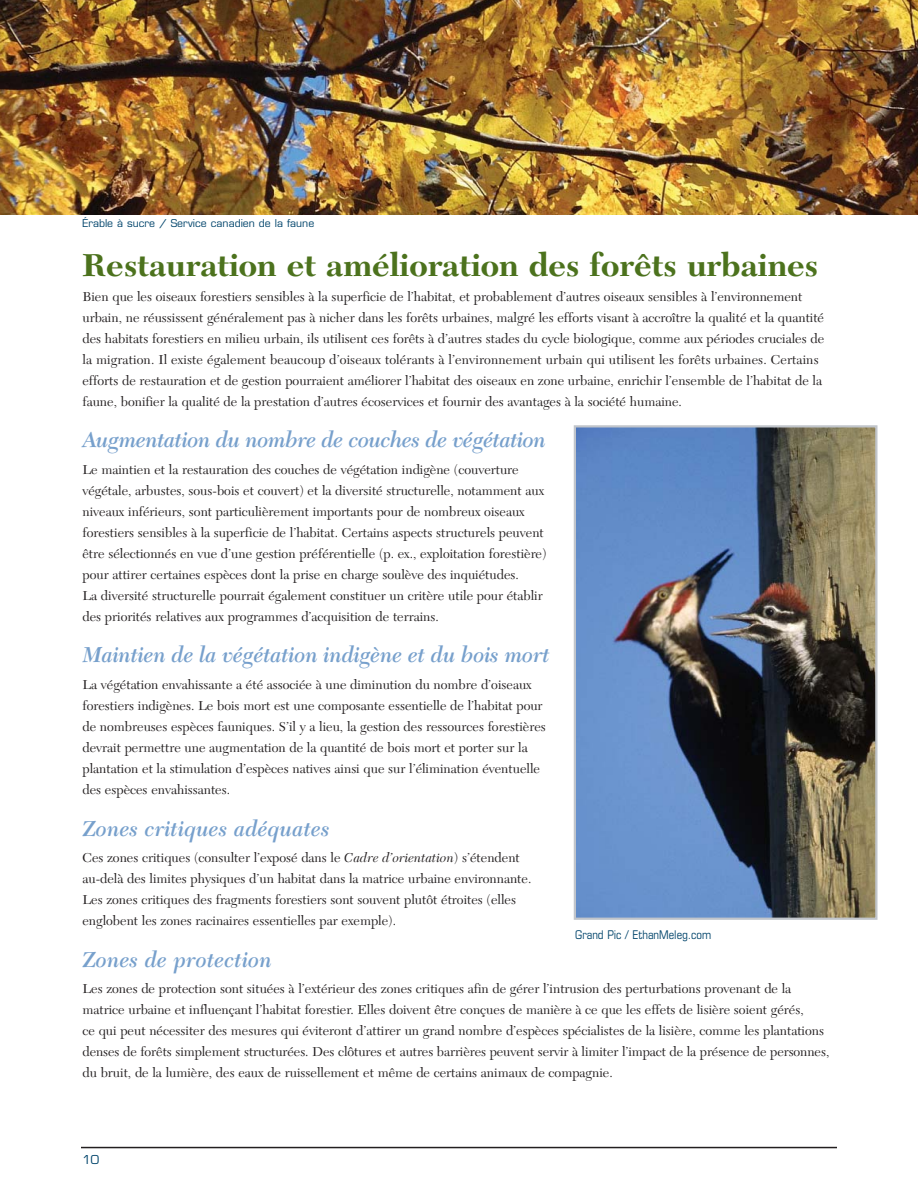
<style>
.page{position:relative;width:918px;height:1188px;background:#fff}
.page>*{position:absolute;margin:0;border:0;box-sizing:border-box;transform-origin:0 0}
.t1{font:700 33px "New Caledonia";color:#4c721d}
.t2{font:italic 600 22.5px "New Caledonia";letter-spacing:-.015em;color:#77a0cc}
.t3{font:13.5px/21px "New Caledonia";color:#231f20}
.t4{font:condensed 12px "Eurostile";color:#00446b}
.t5{font:12px "Eurostile";color:#00446b}
.t6{font:10.5px "Eurostile";color:#00446b}
.s1{font-style:italic}
</style>
<div class="page">
<hr style="left:81px;top:1147px;width:756px;height:1px;background:#231f20">
<img style="left:577px;top:428px;width:298px;height:489px">
<div style="left:574px;top:425px;width:304px;height:495px;border:2px solid #c1c5cb"></div>
<img style="left:0;top:0;width:918px;height:214px">
<p class="t6" style="left:82px;top:219px;width:233px">Érable à sucre / Service canadien de la faune</p>
<h1 class="t1" style="left:82px;top:252px;width:737px">Restauration et amélioration des forêts urbaines</h1>
<p class="t3" style="left:82px;top:287px;width:743px">Bien que les oiseaux forestiers sensibles à la superficie de l’habitat, et probablement d’autres oiseaux sensibles à l’environnement urbain, ne réussissent généralement pas à nicher dans les forêts urbaines, malgré les efforts visant à accroître la qualité et la quantité des habitats forestiers en milieu urbain, ils utilisent ces forêts à d’autres stades du cycle biologique, comme aux périodes cruciales de la migration. Il existe également beaucoup d’oiseaux tolérants à l’environnement urbain qui utilisent les forêts urbaines. Certains efforts de restauration et de gestion pourraient améliorer l’habitat des oiseaux en zone urbaine, enrichir l’ensemble de l’habitat de la faune, bonifier la qualité de la prestation d’autres écoservices et fournir des avantages à la société humaine.</p>
<h2 class="t2" style="left:82px;top:431px;width:465px">Augmentation du nombre de couches de végétation</h2>
<p class="t3" style="left:82px;top:460px;width:466px">Le maintien et la restauration des couches de végétation indigène (couverture végétale, arbustes, sous-bois et couvert) et la diversité structurelle, notamment aux niveaux inférieurs, sont particulièrement importants pour de nombreux oiseaux forestiers sensibles à la superficie de l’habitat. Certains aspects structurels peuvent être sélectionnés en vue d’une gestion préférentielle (p. ex., exploitation forestière) pour attirer certaines espèces dont la prise en charge soulève des inquiétudes.<br>La diversité structurelle pourrait également constituer un critère utile pour établir des priorités relatives aux programmes d’acquisition de terrains.</p>
<h2 class="t2" style="left:82px;top:646px;width:469px">Maintien de la végétation indigène et du bois mort</h2>
<p class="t3" style="left:82px;top:675px;width:465px">La végétation envahissante a été associée à une diminution du nombre d’oiseaux forestiers indigènes. Le bois mort est une composante essentielle de l’habitat pour de nombreuses espèces fauniques. S’il y a lieu, la gestion des ressources forestières devrait permettre une augmentation de la quantité de bois mort et porter sur la plantation et la stimulation d’espèces natives ainsi que sur l’élimination éventuelle des espèces envahissantes.</p>
<h2 class="t2" style="left:82px;top:819px;width:249px">Zones critiques adéquates</h2>
<p class="t3" style="left:82px;top:848px;width:450px">Ces zones critiques (consulter l’exposé dans le <span class="s1">Cadre d’orientation</span>) s’étendent au-delà des limites physiques d’un habitat dans la matrice urbaine environnante.<br>Les zones critiques des fragments forestiers sont souvent plutôt étroites (elles englobent les zones racinaires essentielles par exemple).</p>
<h2 class="t2" style="left:82px;top:950px;width:191px">Zones de protection</h2>
<p class="t3" style="left:82px;top:980px;width:748px">Les zones de protection sont situées à l’extérieur des zones critiques afin de gérer l’intrusion des perturbations provenant de la matrice urbaine et influençant l’habitat forestier. Elles doivent être conçues de manière à ce que les effets de lisière soient gérés,<br>ce qui peut nécessiter des mesures qui éviteront d’attirer un grand nombre d’espèces spécialistes de la lisière, comme les plantations denses de forêts simplement structurées. Des clôtures et autres barrières peuvent servir à limiter l’impact de la présence de personnes, du bruit, de la lumière, des eaux de ruissellement et même de certains animaux de compagnie.</p>
<p class="t4" style="left:575px;top:930px;width:138px">Grand Pic / EthanMeleg.com</p>
<p class="t5" style="left:82px;top:1155px;width:18px">10</p>
</div>
